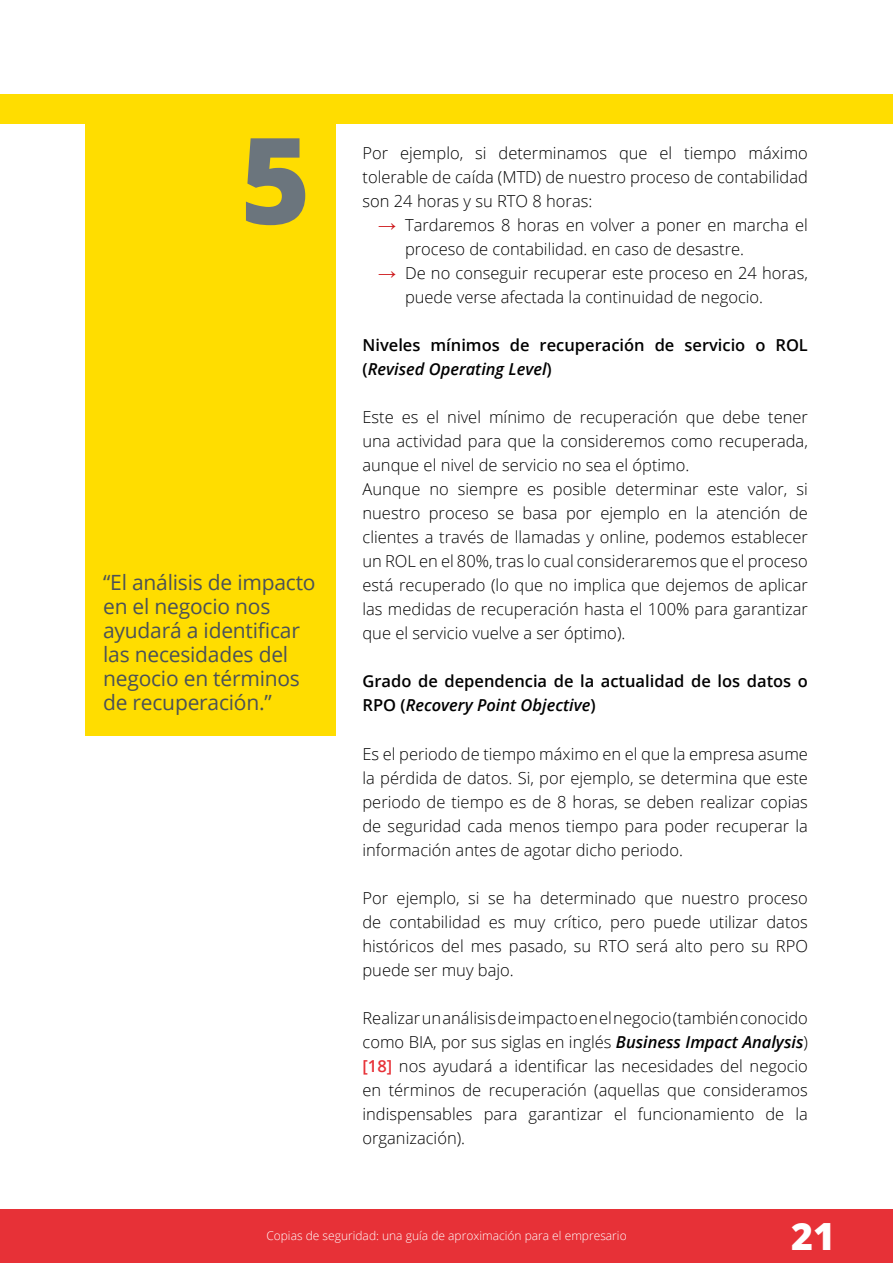
<style>
.page{position:relative;width:893px;height:1263px;background:#fff}
.page>*{position:absolute;margin:0;border:0;box-sizing:border-box;transform-origin:0 0}
.t1{font:800 120px "Open Sans";color:#6b757d}
.t2{font:800 37.5px "Open Sans";color:#fff}
.t3{font:21px/24px "Open Sans";letter-spacing:-.01em;color:#4a5158}
.t4{font:300 16.5px/24px "Open Sans";color:#000;text-align:justify}
.t5{font:600 16.5px/24px "Open Sans";color:#000}
.t6{font:300 12px "Open Sans";color:#fff}
.s1{font-family:"Arial";font-weight:900;font-size:18px;color:#cd171a}
.s2{font-style:italic}
.s3{font-weight:600;font-style:italic}
.s4{font-weight:600;color:#e73137}
</style>
<div class="page">
<div style="left:0;top:1209px;width:893px;height:54px;background:#e73137"></div>
<div style="left:0;top:95px;width:893px;height:29px;background:#fd0"></div>
<div style="left:85px;top:95px;width:251px;height:641px;background:#fd0"></div>
<h1 class="t1" style="left:240px;top:89px;width:72px">5</h1>
<p class="t3" style="left:103px;top:570px;width:214px">“El análisis de impacto en el negocio nos ayudará a identificar las necesidades del negocio en términos de recuperación.”</p>
<p class="t4" style="left:362px;top:141px;width:447px">Por ejemplo, si determinamos que el tiempo máximo tolerable de caída (MTD) de nuestro proceso de contabilidad son 24 horas y su RTO 8 horas:</p>
<p class="t4" style="left:405px;top:213px;width:404px;text-indent:-27px"><span class="s1">→</span> Tardaremos 8 horas en volver a poner en marcha el proceso de contabilidad. en caso de desastre.</p>
<p class="t4" style="left:405px;top:261px;width:404px;text-indent:-27px"><span class="s1">→</span> De no conseguir recuperar este proceso en 24 horas, puede verse afectada la continuidad de negocio.</p>
<p class="t5" style="left:362px;top:333px;width:447px">Niveles mínimos de recuperación de servicio o ROL (<span class="s2">Revised Operating Level</span>)</p>
<p class="t4" style="left:362px;top:405px;width:447px;text-align:left">Este es el nivel mínimo de recuperación que debe tener una actividad para que la consideremos como recuperada, aunque el nivel de servicio no sea el óptimo.<br>Aunque no siempre es posible determinar este valor, si nuestro proceso se basa por ejemplo en la atención de clientes a través de llamadas y online, podemos establecer un ROL en el 80%, tras lo cual consideraremos que el proceso está recuperado (lo que no implica que dejemos de aplicar las medidas de recuperación hasta el 100% para garantizar que el servicio vuelve a ser óptimo).</p>
<p class="t5" style="left:362px;top:669px;width:447px">Grado de dependencia de la actualidad de los datos o<br>RPO (<span class="s2">Recovery Point Objective</span>)</p>
<p class="t4" style="left:362px;top:741px;width:447px">Es el periodo de tiempo máximo en el que la empresa asume la pérdida de datos. Si, por ejemplo, se determina que este periodo de tiempo es de 8 horas, se deben realizar copias de seguridad cada menos tiempo para poder recuperar la información antes de agotar dicho periodo.</p>
<p class="t4" style="left:362px;top:885px;width:447px">Por ejemplo, si se ha determinado que nuestro proceso de contabilidad es muy crítico, pero puede utilizar datos históricos del mes pasado, su RTO será alto pero su RPO puede ser muy bajo.</p>
<p class="t4" style="left:362px;top:1005px;width:447px">Realizar un análisis de impacto en el negocio (también conocido como BIA, por sus siglas en inglés <span class="s3">Business Impact Analysis</span>) <span class="s4">[18]</span> nos ayudará a identificar las necesidades del negocio en términos de recuperación (aquellas que consideramos indispensables para garantizar el funcionamiento de la organización).</p>
<p class="t6" style="left:266px;top:1228px;width:362px">Copias de seguridad: una guía de aproximación para el empresario</p>
<h2 class="t2" style="left:791px;top:1208px;width:45px">21</h2>
</div>
